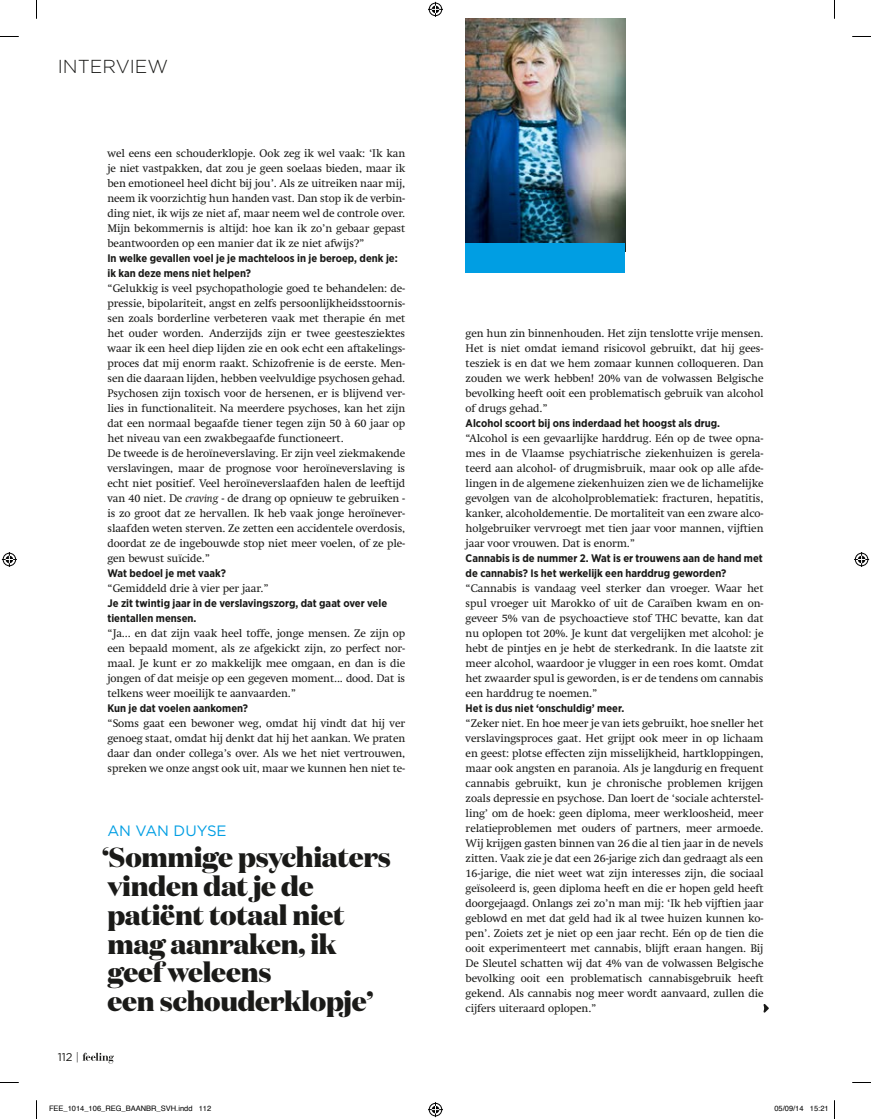
<style>
.page{position:relative;width:871px;height:1119px;background:#fff}
.page>*{position:absolute;margin:0;border:0;box-sizing:border-box;transform-origin:0 0}
.t1{font:800 27.5px/28.8px "Domaine Display";letter-spacing:-.01em;color:#1a1a18}
.t2{font:300 18.75px "Gotham";color:#1a1a18}
.t3{font:15px "Gotham";color:#009ee3}
.t4{font:11.25px/15px "Swift LT Pro";letter-spacing:-.01em;color:#1a1a18;text-align:justify}
.t5{font:11.25px "Gotham";color:#1a1a18}
.t6{font:700 11px/15px "Gotham Narrow";color:#1a1a18}
.t7{font:7.5px "Helvetica";color:#000}
.s1{font-style:italic}
.s2{font-weight:300}
</style>
<div class="page">
<svg style="left:82px;top:1052px;width:32px;height:11px"></svg>
<img style="left:465px;top:19px;width:160px;height:224px">
<div style="left:465px;top:243px;width:160px;height:29px;background:#009ee3"></div>
<svg style="left:763px;top:1004px;width:5px;height:8px"></svg>
<svg style="left:0;top:36px;width:19px;height:1px"></svg>
<svg style="left:852px;top:36px;width:18px;height:1px"></svg>
<svg style="left:0;top:1082px;width:19px;height:1px"></svg>
<svg style="left:852px;top:1082px;width:18px;height:1px"></svg>
<svg style="left:36px;top:0;width:1px;height:19px"></svg>
<svg style="left:36px;top:1100px;width:1px;height:18px"></svg>
<svg style="left:428px;top:2px;width:15px;height:15px"></svg>
<svg style="left:428px;top:1102px;width:15px;height:14px"></svg>
<svg style="left:2px;top:552px;width:15px;height:15px"></svg>
<svg style="left:854px;top:552px;width:14px;height:15px"></svg>
<h2 class="t2" style="left:58px;top:55px;width:112px">INTERVIEW</h2>
<p class="t4" style="left:107px;top:145px;width:299px">wel eens een schouderklopje. Ook zeg ik wel vaak: ‘Ik kan je niet vastpakken, dat zou je geen soelaas bieden, maar ik ben emotioneel heel dicht bij jou’. Als ze uitreiken naar mij, neem ik voorzichtig hun handen vast. Dan stop ik de verbin&shy;ding niet, ik wijs ze niet af, maar neem wel de controle over.<br>Mijn bekommernis is altijd: hoe kan ik zo’n gebaar gepast beantwoorden op een manier dat ik ze niet afwijs?”</p>
<p class="t6" style="left:107px;top:250px;width:292px">In welke gevallen voel je je machteloos in je beroep, denk je: ik kan deze mens niet helpen?</p>
<p class="t4" style="left:107px;top:280px;width:299px;text-align:left">“Gelukkig is veel psychopathologie goed te behandelen: de&shy;pressie, bipolariteit, angst en zelfs persoonlijkheidsstoornis&shy;sen zoals borderline verbeteren vaak met therapie én met het ouder worden. Anderzijds zijn er twee geestesziektes waar ik een heel diep lijden zie en ook echt een aftakelings&shy;proces dat mij enorm raakt. Schizofrenie is de eerste. Men&shy;sen die daaraan lijden, hebben veelvuldige psychosen gehad.<br>Psychosen zijn toxisch voor de hersenen, er is blijvend ver&shy;lies in functionaliteit. Na meerdere psychoses, kan het zijn dat een normaal begaafde tiener tegen zijn 50 à 60 jaar op het niveau van een zwakbegaafde functioneert.<br>De tweede is de heroïneverslaving. Er zijn veel ziekmakende verslavingen, maar de prognose voor heroïneverslaving is echt niet positief. Veel heroïneverslaafden halen de leeftijd van 40 niet. De <span class="s1">craving</span> - de drang op opnieuw te gebruiken - is zo groot dat ze hervallen. Ik heb vaak jonge heroïnever&shy;slaafden weten sterven. Ze zetten een accidentele overdosis, doordat ze de ingebouwde stop niet meer voelen, of ze ple&shy;gen bewust suïcide.”</p>
<p class="t6" style="left:107px;top:565px;width:120px">Wat bedoel je met vaak?</p>
<p class="t4" style="left:107px;top:580px;width:163px">“Gemiddeld drie à vier per jaar.”</p>
<p class="t6" style="left:107px;top:595px;width:281px">Je zit twintig jaar in de verslavingszorg, dat gaat over vele tientallen mensen.</p>
<p class="t4" style="left:107px;top:625px;width:299px">“Ja... en dat zijn vaak heel toffe, jonge mensen. Ze zijn op een bepaald moment, als ze afgekickt zijn, zo perfect nor&shy;maal. Je kunt er zo makkelijk mee omgaan, en dan is die jongen of dat meisje op een gegeven moment... dood. Dat is telkens weer moeilijk te aanvaarden.”</p>
<p class="t6" style="left:107px;top:700px;width:142px">Kun je dat voelen aankomen?</p>
<p class="t4" style="left:107px;top:715px;width:299px">“Soms gaat een bewoner weg, omdat hij vindt dat hij ver genoeg staat, omdat hij denkt dat hij het aankan. We praten daar dan onder collega’s over. Als we het niet vertrouwen, spreken we onze angst ook uit, maar we kunnen hen niet te-</p>
<h3 class="t3" style="left:107px;top:821px;width:121px">AN VAN DUYSE</h3>
<p class="t5" style="left:58px;top:1050px;width:23px">112 <span class="s2">|</span></p>
<h1 class="t1" style="left:102px;top:842px;width:290px">‘Sommige psychiaters vinden dat je de patiënt totaal niet mag aanraken, ik geef weleens<br>een schouderklopje’</h1>
<p class="t4" style="left:465px;top:325px;width:299px">gen hun zin binnenhouden. Het zijn tenslotte vrije mensen.<br>Het is niet omdat iemand risicovol gebruikt, dat hij gees&shy;tesziek is en dat we hem zomaar kunnen colloqueren. Dan zouden we werk hebben! 20% van de volwassen Belgische bevolking heeft ooit een problematisch gebruik van alcohol of drugs gehad.”</p>
<p class="t6" style="left:465px;top:415px;width:256px">Alcohol scoort bij ons inderdaad het hoogst als drug.</p>
<p class="t4" style="left:465px;top:430px;width:299px">“Alcohol is een gevaarlijke harddrug. Eén op de twee opna&shy;mes in de Vlaamse psychiatrische ziekenhuizen is gerela&shy;teerd aan alcohol- of drugmisbruik, maar ook op alle afde&shy;lingen in de algemene ziekenhuizen zien we de lichamelijke gevolgen van de alcoholproblematiek: fracturen, hepatitis, kanker, alcoholdementie. De mortaliteit van een zware alco&shy;holgebruiker vervroegt met tien jaar voor mannen, vijftien jaar voor vrouwen. Dat is enorm.”</p>
<p class="t6" style="left:465px;top:550px;width:299px">Cannabis is de nummer 2. Wat is er trouwens aan de hand met de cannabis? Is het werkelijk een harddrug geworden?</p>
<p class="t4" style="left:465px;top:580px;width:299px">“Cannabis is vandaag veel sterker dan vroeger. Waar het spul vroeger uit Marokko of uit de Caraïben kwam en on&shy;geveer 5% van de psychoactieve stof THC bevatte, kan dat nu oplopen tot 20%. Je kunt dat vergelijken met alcohol: je hebt de pintjes en je hebt de sterkedrank. In die laatste zit meer alcohol, waardoor je vlugger in een roes komt. Omdat het zwaarder spul is geworden, is er de tendens om cannabis een harddrug te noemen.”</p>
<p class="t6" style="left:465px;top:700px;width:160px">Het is dus niet ‘onschuldig’ meer.</p>
<p class="t4" style="left:465px;top:715px;width:299px">“Zeker niet. En hoe meer je van iets gebruikt, hoe sneller het verslavingsproces gaat. Het grijpt ook meer in op lichaam en geest: plotse effecten zijn misselijkheid, hartkloppingen, maar ook angsten en paranoia. Als je langdurig en frequent cannabis gebruikt, kun je chronische problemen krijgen zoals depressie en psychose. Dan loert de ‘sociale achterstel&shy;ling’ om de hoek: geen diploma, meer werkloosheid, meer relatieproblemen met ouders of partners, meer armoede.<br>Wij krijgen gasten binnen van 26 die al tien jaar in de nevels zitten. Vaak zie je dat een 26-jarige zich dan gedraagt als een 16-jarige, die niet weet wat zijn interesses zijn, die sociaal geïsoleerd is, geen diploma heeft en die er hopen geld heeft doorgejaagd. Onlangs zei zo’n man mij: ‘Ik heb vijftien jaar geblowd en met dat geld had ik al twee huizen kunnen ko&shy;pen’. Zoiets zet je niet op een jaar recht. Eén op de tien die ooit experimenteert met cannabis, blijft eraan hangen. Bij De Sleutel schatten wij dat 4% van de volwassen Belgische bevolking ooit een problematisch cannabisgebruik heeft gekend. Als cannabis nog meer wordt aanvaard, zullen die cijfers uiteraard oplopen.”</p>
<p class="t7" style="left:49px;top:1102px;width:164px">FEE_1014_106_REG_BAANBR_SVH.indd 112</p>
<p class="t7" style="left:774px;top:1102px;width:56px">05/09/14 15:21</p>
</div>
